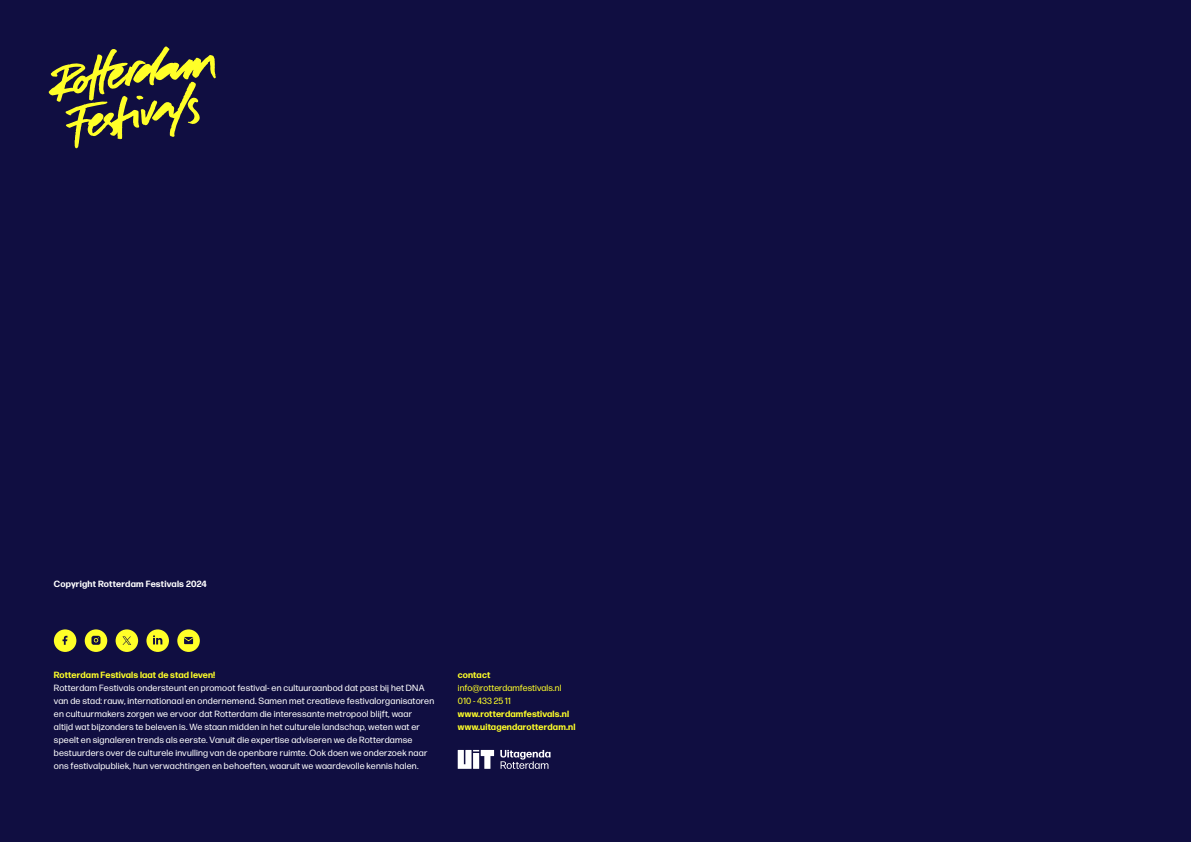
<style>
.page{position:relative;width:1191px;height:842px;background:#100e41}
.page>*{position:absolute;margin:0;border:0;box-sizing:border-box;transform-origin:0 0}
.t1{font:9px/13px "Forma DJR Text";letter-spacing:.02em;color:#fff}
.t2{font:700 9px/13px "Forma DJR Text";letter-spacing:.01em;color:#ffff28}
.t3{font:9px/13px "Forma DJR Text";letter-spacing:.005em;color:#ffff28}
.t4{font:700 9px "Forma DJR Text";letter-spacing:.02em;color:#fff}
</style>
<div class="page">
<div style="left:54px;top:629px;width:22px;height:23px;background:#ffff28;border-radius:50%"></div>
<svg style="left:62px;top:636px;width:5px;height:9px"></svg>
<svg style="left:177px;top:629px;width:23px;height:23px"></svg>
<div style="left:184px;top:637px;width:9px;height:7px;background:#100e41"></div>
<svg style="left:184px;top:637px;width:9px;height:4px"></svg>
<div style="left:85px;top:629px;width:22px;height:23px;background:#ffff28;border-radius:50%"></div>
<svg style="left:91px;top:636px;width:9px;height:9px"></svg>
<svg style="left:94px;top:637px;width:5px;height:5px"></svg>
<svg style="left:458px;top:750px;width:36px;height:19px"></svg>
<svg style="left:500px;top:750px;width:50px;height:19px"></svg>
<div style="left:146px;top:629px;width:23px;height:23px;background:#ffff28;border-radius:50%"></div>
<svg style="left:153px;top:635px;width:9px;height:9px"></svg>
<svg style="left:49px;top:46px;width:167px;height:102px"></svg>
<div style="left:116px;top:629px;width:22px;height:23px;background:#ffff28;border-radius:50%"></div>
<svg style="left:122px;top:636px;width:9px;height:9px"></svg>
<p class="t4" style="left:54px;top:578px;width:154px">Copyright Rotterdam Festivals 2024</p>
<p class="t2" style="left:54px;top:668px;width:163px">Rotterdam Festivals laat de stad leven!</p>
<p class="t1" style="left:54px;top:681px;width:382px">Rotterdam Festivals ondersteunt en promoot festival- en cultuuraanbod dat past bij het DNA van de stad: rauw, internationaal en ondernemend. Samen met creatieve festivalorganisatoren en cultuurmakers zorgen we ervoor dat Rotterdam die interessante metropool blijft, waar<br>altijd wat bijzonders te beleven is. We staan midden in het culturele landschap, weten wat er speelt en signaleren trends als eerste. Vanuit die expertise adviseren we de Rotterdamse bestuurders over de culturele invulling van de openbare ruimte. Ook doen we onderzoek naar ons festivalpubliek, hun verwachtingen en behoeften, waaruit we waardevolle kennis halen.</p>
<p class="t2" style="left:458px;top:668px;width:34px">contact</p>
<p class="t3" style="left:458px;top:681px;width:105px">info@rotterdamfestivals.nl<br>010 - 433 25 11</p>
<p class="t2" style="left:458px;top:707px;width:119px">www.rotterdamfestivals.nl www.uitagendarotterdam.nl</p>
</div>
